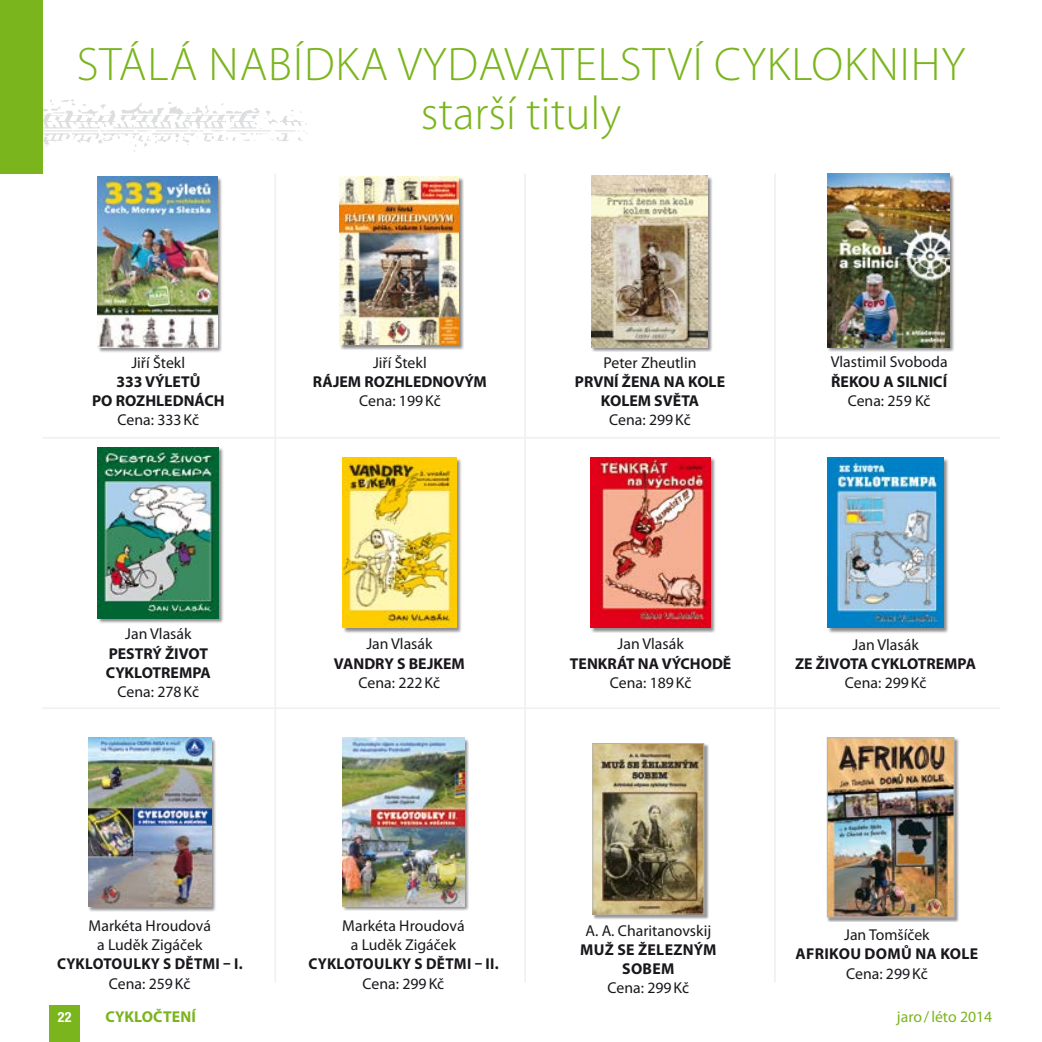
<style>
.page{position:relative;width:1042px;height:1042px;background:#fff}
.page>*{position:absolute;margin:0;border:0;box-sizing:border-box;transform-origin:0 0}
.t1{font:300 47.25px/49px "Myriad Pro";letter-spacing:.02em;color:#7ab51d;text-align:center}
.t2{font:15.75px/19.2px "Myriad Pro";color:#1a171c;text-align:center}
.t3{font:700 15.75px/19.2px "Myriad Pro";color:#1a171c;text-align:center}
.t4{font:700 15.75px "Myriad Pro";letter-spacing:.02em;color:#1a171c;scale:.96 1}
.t5{font:700 15.75px/19.2px "Myriad Pro";letter-spacing:.02em;color:#1a171c;text-align:center}
.t6{font:15.75px "Myriad Pro";color:#7ab51d}
.t7{font:700 15.75px "Myriad Pro";letter-spacing:.01em;color:#7ab51d}
.t8{font:700 condensed 14px "Helvetica Neue LT Pro";color:#fff}
</style>
<div class="page">
<svg style="left:42px;top:99px;width:266px;height:53px"></svg>
<div style="left:0;top:0;width:42px;height:174px;background:#7ab51d"></div>
<hr style="left:42px;top:437px;width:958px;height:2px;background:#f2f1f1">
<hr style="left:274px;top:174px;width:2px;height:808px;background:#f2f1f1">
<hr style="left:524px;top:174px;width:2px;height:808px;background:#f2f1f1">
<hr style="left:774px;top:174px;width:2px;height:808px;background:#f2f1f1">
<hr style="left:42px;top:707px;width:958px;height:2px;background:#f2f1f1">
<div style="left:827px;top:738px;width:132px;height:184px;background:#1a171c;opacity:.45"></div>
<img style="left:829px;top:739px;width:123px;height:176px">
<div style="left:827px;top:737px;width:127px;height:180px;border:1px solid #b1b3b4"></div>
<div style="left:98px;top:447px;width:126px;height:176px;background:#1a171c;opacity:.5"></div>
<img style="left:98px;top:447px;width:121px;height:171px">
<div style="left:98px;top:176px;width:124px;height:177px;background:#1a171c;opacity:.5"></div>
<img style="left:98px;top:177px;width:119px;height:170px">
<div style="left:339px;top:176px;width:125px;height:174px;background:#1a171c;opacity:.5"></div>
<img style="left:339px;top:177px;width:120px;height:168px">
<div style="left:591px;top:175px;width:121px;height:177px;background:#1a171c;opacity:.5"></div>
<img style="left:591px;top:176px;width:116px;height:171px">
<div style="left:827px;top:173px;width:127px;height:179px;background:#1a171c;opacity:.5"></div>
<img style="left:827px;top:174px;width:122px;height:173px">
<div style="left:342px;top:457px;width:120px;height:176px;background:#1a171c;opacity:.5"></div>
<img style="left:342px;top:457px;width:114px;height:171px">
<div style="left:590px;top:457px;width:126px;height:176px;background:#1a171c;opacity:.5"></div>
<img style="left:591px;top:457px;width:119px;height:171px">
<div style="left:827px;top:457px;width:122px;height:176px;background:#1a171c;opacity:.5"></div>
<img style="left:828px;top:457px;width:115px;height:171px">
<div style="left:593px;top:743px;width:116px;height:176px;background:#1a171c;opacity:.45"></div>
<img style="left:594px;top:745px;width:108px;height:167px">
<div style="left:592px;top:743px;width:112px;height:171px;border:1px solid #b1b3b4"></div>
<div style="left:88px;top:737px;width:128px;height:175px;background:#1a171c;opacity:.5"></div>
<img style="left:88px;top:737px;width:123px;height:170px">
<div style="left:342px;top:737px;width:127px;height:174px;background:#1a171c;opacity:.5"></div>
<img style="left:342px;top:737px;width:122px;height:169px">
<div style="left:50px;top:1005px;width:30px;height:37px;background:#7ab51d"></div>
<h1 class="t1" style="left:77px;top:39px;width:890px">STÁLÁ NABÍDKA VYDAVATELSTVÍ CYKLOKNIHY starší tituly</h1>
<p class="t2" style="left:131px;top:353px;width:55px">Jiří Štekl</p>
<p class="t3" style="left:92px;top:372px;width:134px">333 VÝLETŮ<br>PO ROZHLEDNÁCH</p>
<p class="t2" style="left:118px;top:411px;width:83px">Cena: 333Kč</p>
<p class="t2" style="left:125px;top:625px;width:68px">Jan Vlasák</p>
<p class="t3" style="left:106px;top:644px;width:106px;text-align:left">PESTRÝ ŽIVOT<br>CYKLOTREMPA</p>
<p class="t2" style="left:118px;top:682px;width:83px">Cena: 278Kč</p>
<p class="t2" style="left:373px;top:353px;width:55px">Jiří Štekl</p>
<p class="t3" style="left:313px;top:372px;width:175px">RÁJEM ROZHLEDNOVÝM</p>
<p class="t2" style="left:359px;top:391px;width:83px">Cena: 199Kč</p>
<p class="t2" style="left:604px;top:353px;width:94px">Peter Zheutlin</p>
<p class="t3" style="left:575px;top:372px;width:152px">PRVNÍ ŽENA NA KOLE<br>KOLEM SVĚTA</p>
<p class="t2" style="left:609px;top:411px;width:83px">Cena: 299Kč</p>
<p class="t2" style="left:831px;top:353px;width:118px">Vlastimil Svoboda</p>
<p class="t3" style="left:831px;top:372px;width:117px">ŘEKOU A SILNICÍ</p>
<p class="t2" style="left:848px;top:391px;width:84px">Cena: 259 Kč</p>
<p class="t2" style="left:366px;top:635px;width:68px">Jan Vlasák</p>
<p class="t3" style="left:334px;top:654px;width:132px">VANDRY S BEJKEM</p>
<p class="t2" style="left:359px;top:673px;width:83px">Cena: 222Kč</p>
<p class="t2" style="left:617px;top:635px;width:68px">Jan Vlasák</p>
<p class="t3" style="left:570px;top:654px;width:163px">TENKRÁT NA VÝCHODĚ</p>
<p class="t2" style="left:610px;top:673px;width:83px">Cena: 189Kč</p>
<p class="t2" style="left:852px;top:635px;width:68px">Jan Vlasák</p>
<p class="t3" style="left:795px;top:654px;width:182px">ZE ŽIVOTA CYKLOTREMPA</p>
<p class="t2" style="left:845px;top:673px;width:83px">Cena: 299Kč</p>
<p class="t2" style="left:89px;top:916px;width:124px">Markéta Hroudová a Luděk Zigáček</p>
<p class="t4" style="left:57px;top:955px;width:195px">CYKLOTOULKY S DĚTMI – I.</p>
<p class="t2" style="left:109px;top:974px;width:83px">Cena: 259Kč</p>
<p class="t2" style="left:342px;top:916px;width:124px">Markéta Hroudová a Luděk Zigáček</p>
<p class="t4" style="left:308px;top:955px;width:200px">CYKLOTOULKY S DĚTMI – II.</p>
<p class="t2" style="left:363px;top:974px;width:83px">Cena: 299Kč</p>
<p class="t2" style="left:585px;top:921px;width:127px">A. A. Charitanovskij</p>
<p class="t5" style="left:580px;top:940px;width:138px">MUŽ SE ŽELEZNÝM<br>SOBEM</p>
<p class="t2" style="left:607px;top:979px;width:83px">Cena: 299Kč</p>
<p class="t2" style="left:844px;top:925px;width:87px">Jan Tomšíček</p>
<p class="t5" style="left:795px;top:944px;width:184px">AFRIKOU DOMŮ NA KOLE</p>
<p class="t2" style="left:846px;top:964px;width:83px">Cena: 299Kč</p>
<p class="t8" style="left:58px;top:1009px;width:15px">22</p>
<p class="t7" style="left:105px;top:1008px;width:92px">CYKLOČTENÍ</p>
<p class="t6" style="left:897px;top:1008px;width:97px">jaro/léto 2014</p>
</div>
